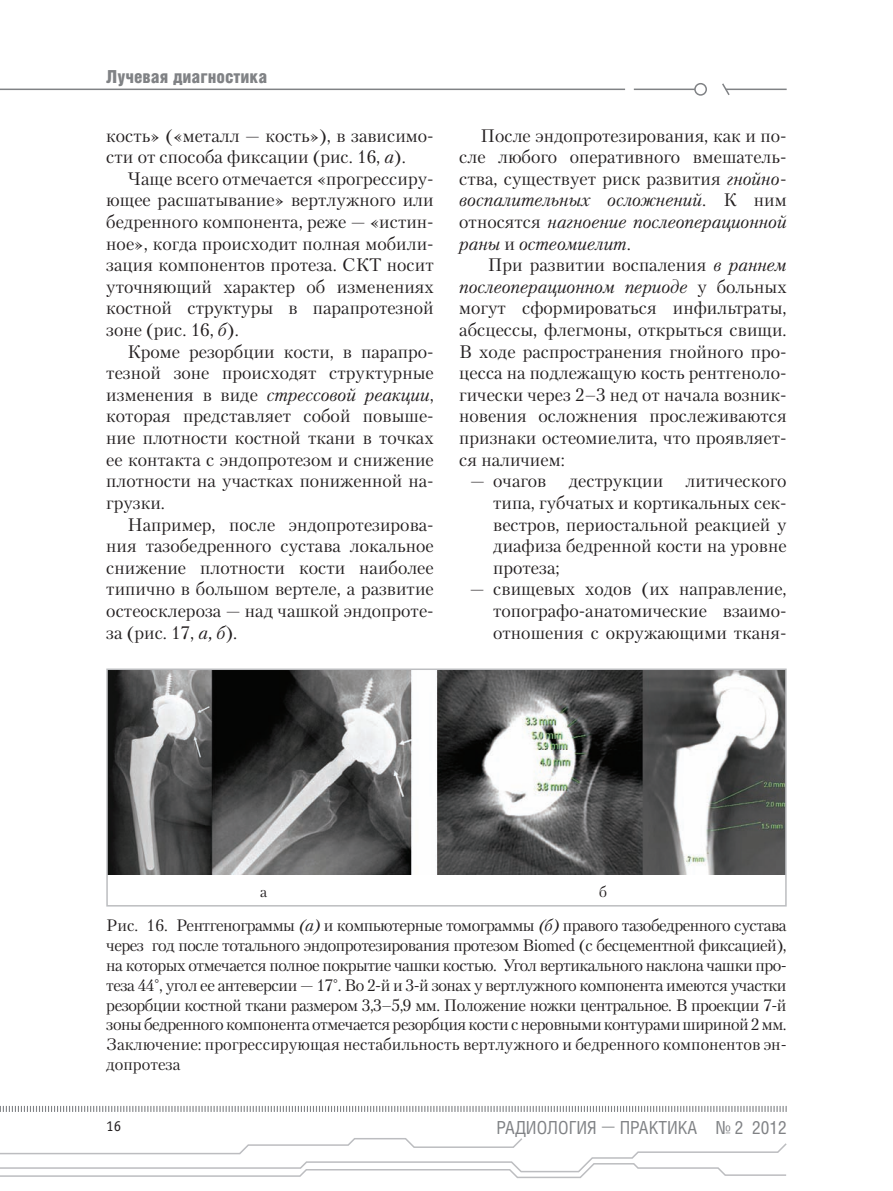
<style>
.page{position:relative;width:893px;height:1191px;background:#fff}
.page>*{position:absolute;margin:0;border:0;box-sizing:border-box;transform-origin:0 0}
.t1{font:18px/21.6px "Petersburg C";color:#231f20;text-align:justify}
.t2{font:18px "Helios Cond";color:#808285}
.t3{font:900 18px "Helios Cond";color:#808285}
.t4{font:16.5px/19.8px "Petersburg C";color:#231f20;text-align:justify}
.t5{font:15px "Officina Sans C";color:#231f20}
.t6{font:15px "Petersburg C";color:#231f20}
.s1{font-style:italic}
.s2{font-family:"Petersburg C";font-weight:700}
</style>
<div class="page">
<svg style="left:0;top:1106px;width:787px;height:6px"></svg>
<svg style="left:0;top:1138px;width:787px;height:40px"></svg>
<hr style="left:0;top:89px;width:625px;height:1px;background:#808285">
<hr style="left:634px;top:89px;width:61px;height:1px;background:#808285">
<div style="left:694px;top:83px;width:13px;height:13px;border:2px solid #808285;border-radius:50%"></div>
<hr style="left:725px;top:89px;width:62px;height:1px;background:#808285">
<svg style="left:722px;top:83px;width:9px;height:12px"></svg>
<img style="left:109px;top:671px;width:675px;height:203px">
<div style="left:106px;top:668px;width:681px;height:238px;border:2px solid #bcbdc0"></div>
<p class="t3" style="left:106px;top:66px;width:162px">Лучевая диагностика</p>
<p class="t1" style="left:106px;top:124px;width:329px">кость» («металл — кость»), в зависимо&shy;сти от способа фиксации (рис. 16, <span class="s1">а</span>).</p>
<p class="t1" style="left:106px;top:167px;width:329px;text-indent:21px">Чаще всего отмечается «прогрессиру&shy;ющее расшатывание» вертлужного или бедренного компонента, реже — «истин&shy;ное», когда происходит полная мобили&shy;зация компонентов протеза. СКТ носит уточняющий характер об изменениях костной структуры в парапротезной зоне (рис. 16, <span class="s1">б</span>).</p>
<p class="t1" style="left:106px;top:340px;width:329px;text-indent:21px">Кроме резорбции кости, в парапро&shy;тезной зоне происходят структурные изменения в виде <span class="s1">стрессовой реакции</span>, которая представляет собой повыше&shy;ние плотности костной ткани в точках ее контакта с эндопротезом и снижение плотности на участках пониженной на&shy;грузки.</p>
<p class="t1" style="left:106px;top:513px;width:329px;text-indent:21px">Например, после эндопротезирова&shy;ния тазобедренного сустава локальное снижение плотности кости наиболее типично в большом вертеле, а развитие остеосклероза — над чашкой эндопроте&shy;за (рис. 17, <span class="s1">а, б</span>).</p>
<p class="t1" style="left:459px;top:124px;width:329px;text-indent:21px">После эндопротезирования, как и по&shy;сле любого оперативного вмешатель&shy;ства, существует риск развития <span class="s1">гнойно&shy;воспалительных осложнений</span>. К ним относятся <span class="s1">нагноение послеоперационной раны</span> и <span class="s1">остеомиелит</span>.</p>
<p class="t1" style="left:459px;top:254px;width:329px;text-indent:29px">При развитии воспаления <span class="s1">в раннем послеоперационном периоде</span> у больных могут сформироваться инфильтраты, абсцессы, флегмоны, открыться свищи.<br>В ходе распространения гнойного про&shy;цесса на подлежащую кость рентгеноло&shy;гически через 2–3 нед от начала возник&shy;новения осложнения прослеживаются признаки остеомиелита, что проявляет&shy;ся наличием:</p>
<p class="t1" style="left:493px;top:470px;width:295px;text-indent:-23px">— очагов деструкции литического типа, губчатых и кортикальных сек&shy;вестров, периостальной реакцией у диафиза бедренной кости на уровне протеза;</p>
<p class="t1" style="left:493px;top:578px;width:295px;text-indent:-23px">— свищевых ходов (их направление, топографо-анатомические взаимо&shy;отношения с окружающими тканя-</p>
<p class="t6" style="left:260px;top:882px;width:9px">а</p>
<p class="t6" style="left:599px;top:882px;width:9px">б</p>
<p class="t4" style="left:106px;top:915px;width:682px">Рис. 16. Рентгенограммы <span class="s1">(а)</span> и компьютерные томограммы <span class="s1">(б)</span> правого тазобедренного сустава через год после тотального эндопротезирования протезом Biomed (с бесцементной фиксацией), на которых отмечается полное покрытие чашки костью. Угол вертикального наклона чашки про&shy;теза 44°, угол ее антеверсии — 17°. Во 2-й и 3-й зонах у вертлужного компонента имеются участки резорбции костной ткани размером 3,3–5,9 мм. Положение ножки центральное. В проекции 7-й зоны бедренного компонента отмечается резорбция кости с неровными контурами шириной 2 мм.<br>Заключение: прогрессирующая нестабильность вертлужного и бедренного компонентов эн&shy;допротеза</p>
<p class="t5" style="left:106px;top:1117px;width:16px">16</p>
<p class="t2" style="left:497px;top:1116px;width:291px">РАДИОЛОГИЯ <span class="s2">—</span> ПРАКТИКА № 2 2012</p>
</div>
